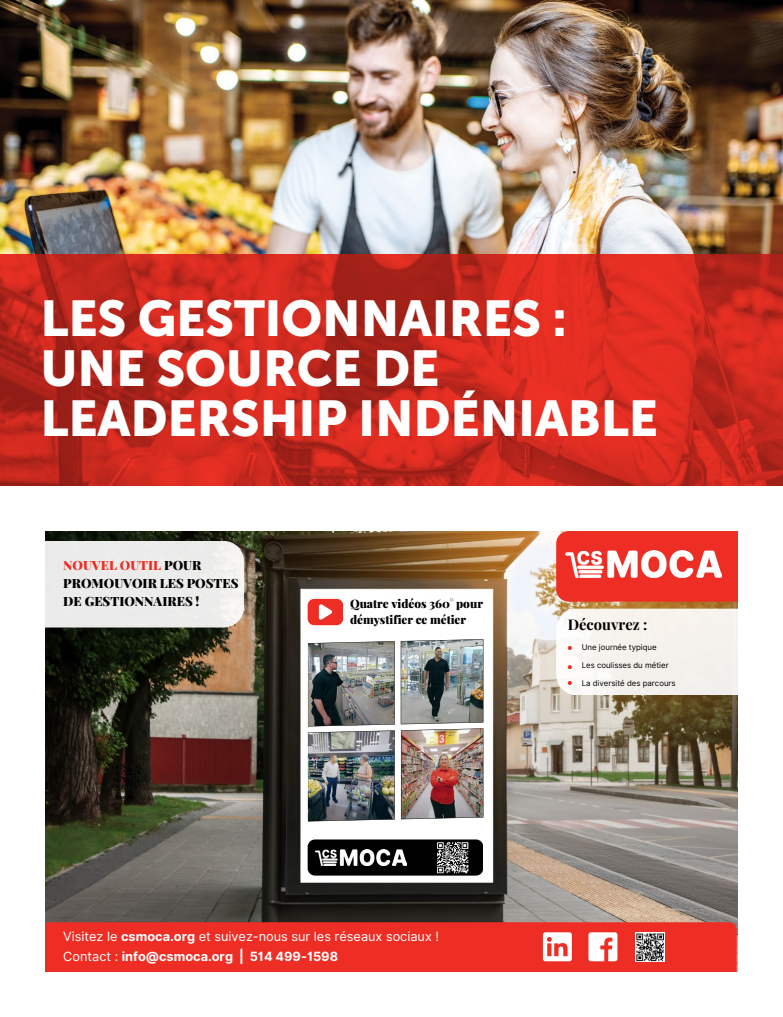
<style>
.page{position:relative;width:783px;height:1017px;background:#fff}
.page>*{position:absolute;margin:0;border:0;box-sizing:border-box;transform-origin:0 0}
.t1{font:50px/50px "Museo Sans 900";letter-spacing:-.005em;color:#fff}
.t2{font:700 14.7px "Playfair Display";color:#000}
.t3{font:12.7px/19.3px "Inter";color:#fff}
.t4{font:900 12.7px/17.6px "Playfair Display";color:#000}
.t5{font:900 11.7px/16.4px "Playfair Display";color:#000}
.t6{font:7.8px "Inter";color:#000}
.s1{color:#ee2e24}
.s2{font-weight:700}
</style>
<div class="page">
<img style="left:45px;top:531px;width:693px;height:441px">
<div style="left:556px;top:531px;width:182px;height:71px;background:#ee2e24"></div>
<div style="left:45px;top:922px;width:692px;height:50px;background:#ee2e24"></div>
<svg style="left:588px;top:932px;width:29px;height:29px"></svg>
<svg style="left:543px;top:932px;width:29px;height:29px"></svg>
<img style="left:635px;top:932px;width:29px;height:30px">
<svg style="left:556px;top:609px;width:182px;height:86px"></svg>
<img style="left:566px;top:551px;width:155px;height:27px">
<img style="left:113px;top:762px;width:28px;height:28px">
<svg style="left:308px;top:839px;width:175px;height:37px"></svg>
<svg style="left:308px;top:599px;width:35px;height:26px"></svg>
<img style="left:316px;top:850px;width:91px;height:16px">
<img style="left:401px;top:639px;width:82px;height:180px">
<img style="left:308px;top:641px;width:87px;height:180px">
<img style="left:437px;top:842px;width:31px;height:31px">
<svg style="left:45px;top:541px;width:199px;height:87px"></svg>
<img style="left:0;top:0;width:783px;height:255px">
<img style="left:0;top:255px;width:783px;height:231px">
<h1 class="t1" style="left:40px;top:294px;width:619px">LES GESTIONNAIRES :<br>UNE SOURCE DE<br>LEADERSHIP INDÉNIABLE</h1>
<p class="t4" style="left:63px;top:556px;width:177px"><span class="s1">NOUVEL OUTIL</span> POUR<br>PROMOUVOIR LES POSTES<br>DE GESTIONNAIRES !</p>
<p class="t5" style="left:350px;top:594px;width:134px">Quatre vidéos 360° pour démystifier ce métier</p>
<p class="t2" style="left:568px;top:613px;width:81px">Découvrez :</p>
<p class="t6" style="left:582px;top:642px;width:76px">Une journée typique</p>
<p class="t6" style="left:582px;top:660px;width:88px">Les coulisses du métier</p>
<p class="t6" style="left:582px;top:677px;width:95px">La diversité des parcours</p>
<p class="t3" style="left:63px;top:927px;width:377px">Visitez le <span class="s2">csmoca.org</span> et suivez-nous sur les réseaux sociaux !<br>Contact : <span class="s2">info@csmoca.org | 514 499-1598</span></p>
</div>
